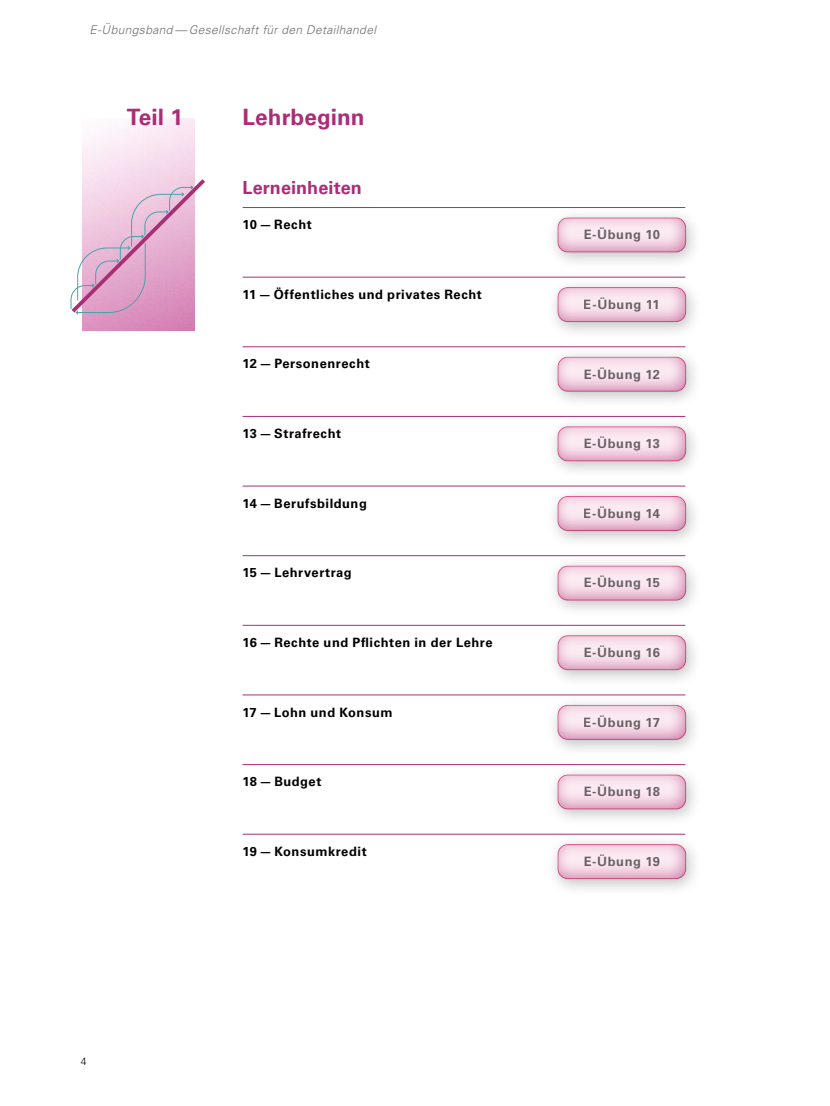
<style>
.page{position:relative;width:830px;height:1106px;background:#fff}
.page>*{position:absolute;margin:0;border:0;box-sizing:border-box;transform-origin:0 0}
.Titel_1{font:700 22.5px "Univers LT Std";letter-spacing:.005em;color:#ab2d76}
.Titel_2{font:700 18px "Univers LT Std";letter-spacing:.005em;color:#ab2d76}
.Seite-Rot{font:700 12.9px "Univers LT Std";letter-spacing:.045em;color:#000}
.Kopfzeile{font:italic 300 12px "Univers LT Std";letter-spacing:.03em;color:#706f6f}
.Lauftext{font:300 10.5px "Univers LT Std";color:#000}
</style>
<div class="page">
<svg style="left:70px;top:176px;width:135px;height:139px;background:#e4bad6"></svg>
<hr style="left:242px;top:207px;width:443px;height:1px;background:#ab2d76">
<hr style="left:242px;top:277px;width:443px;height:1px;background:#ab2d76">
<hr style="left:242px;top:346px;width:443px;height:1px;background:#ab2d76">
<hr style="left:242px;top:416px;width:443px;height:1px;background:#ab2d76">
<hr style="left:242px;top:485px;width:443px;height:1px;background:#ab2d76">
<hr style="left:242px;top:555px;width:443px;height:1px;background:#ab2d76">
<hr style="left:242px;top:625px;width:443px;height:1px;background:#ab2d76">
<hr style="left:242px;top:694px;width:443px;height:1px;background:#ab2d76">
<hr style="left:242px;top:764px;width:443px;height:1px;background:#ab2d76">
<hr style="left:242px;top:833px;width:443px;height:1px;background:#ab2d76">
<div style="left:545px;top:207px;width:156px;height:63px;background:#000;opacity:.25"></div>
<div style="left:542px;top:207px;width:156px;height:47px;background:#ab2d76;opacity:.6"></div>
<div style="left:545px;top:277px;width:156px;height:63px;background:#000;opacity:.25"></div>
<div style="left:542px;top:277px;width:156px;height:46px;background:#ab2d76;opacity:.6"></div>
<div style="left:545px;top:347px;width:156px;height:63px;background:#000;opacity:.25"></div>
<div style="left:542px;top:347px;width:156px;height:46px;background:#ab2d76;opacity:.6"></div>
<div style="left:545px;top:416px;width:156px;height:63px;background:#000;opacity:.25"></div>
<div style="left:542px;top:416px;width:156px;height:47px;background:#ab2d76;opacity:.6"></div>
<div style="left:545px;top:486px;width:156px;height:63px;background:#000;opacity:.25"></div>
<div style="left:542px;top:486px;width:156px;height:46px;background:#ab2d76;opacity:.6"></div>
<div style="left:545px;top:555px;width:156px;height:63px;background:#000;opacity:.25"></div>
<div style="left:542px;top:555px;width:156px;height:47px;background:#ab2d76;opacity:.6"></div>
<div style="left:545px;top:625px;width:156px;height:63px;background:#000;opacity:.25"></div>
<div style="left:542px;top:625px;width:156px;height:46px;background:#ab2d76;opacity:.6"></div>
<div style="left:545px;top:695px;width:156px;height:63px;background:#000;opacity:.25"></div>
<div style="left:542px;top:695px;width:156px;height:46px;background:#ab2d76;opacity:.6"></div>
<div style="left:545px;top:764px;width:156px;height:63px;background:#000;opacity:.25"></div>
<div style="left:542px;top:764px;width:156px;height:47px;background:#ab2d76;opacity:.6"></div>
<div style="left:545px;top:834px;width:156px;height:63px;background:#000;opacity:.25"></div>
<div style="left:542px;top:834px;width:156px;height:46px;background:#ab2d76;opacity:.6"></div>
<p class="Kopfzeile" style="left:89px;top:23px;width:288px">E-Übungsband — Gesellschaft für den Detailhandel</p>
<p class="Titel_1" style="left:127px;top:104px;width:57px">Teil 1</p>
<p class="Titel_1" style="left:242px;top:104px;width:123px">Lehrbeginn</p>
<p class="Titel_2" style="left:242px;top:177px;width:121px">Lerneinheiten</p>
<p class="Seite-Rot" style="left:242px;top:217px;width:71px">10 — Recht</p>
<p class="Seite-Rot" style="left:242px;top:287px;width:241px">11 — Öffentliches und privates Recht</p>
<p class="Seite-Rot" style="left:242px;top:356px;width:129px">12 — Personenrecht</p>
<p class="Seite-Rot" style="left:242px;top:426px;width:100px">13 — Strafrecht</p>
<p class="Seite-Rot" style="left:242px;top:495px;width:126px">14 — Berufsbildung</p>
<p class="Seite-Rot" style="left:242px;top:565px;width:111px">15 — Lehrvertrag</p>
<p class="Seite-Rot" style="left:242px;top:635px;width:251px">16 — Rechte und Pflichten in der Lehre</p>
<p class="Seite-Rot" style="left:242px;top:704px;width:151px">17 — Lohn und Konsum</p>
<p class="Seite-Rot" style="left:242px;top:774px;width:80px">18 — Budget</p>
<p class="Lauftext" style="left:81px;top:1054px;width:7px">4</p>
<p class="Seite-Rot" style="left:242px;top:843px;width:126px">19 — Konsumkredit</p>
<p class="Seite-Rot" style="left:583px;top:227px;width:78px">E-Übung 10</p>
<p class="Seite-Rot" style="left:583px;top:297px;width:77px">E-Übung 11</p>
<p class="Seite-Rot" style="left:583px;top:366px;width:78px">E-Übung 12</p>
<p class="Seite-Rot" style="left:583px;top:436px;width:78px">E-Übung 13</p>
<p class="Seite-Rot" style="left:583px;top:505px;width:78px">E-Übung 14</p>
<p class="Seite-Rot" style="left:583px;top:575px;width:78px">E-Übung 15</p>
<p class="Seite-Rot" style="left:583px;top:645px;width:78px">E-Übung 16</p>
<p class="Seite-Rot" style="left:583px;top:714px;width:78px">E-Übung 17</p>
<p class="Seite-Rot" style="left:583px;top:784px;width:78px">E-Übung 18</p>
<p class="Seite-Rot" style="left:583px;top:853px;width:78px">E-Übung 19</p>
</div>
